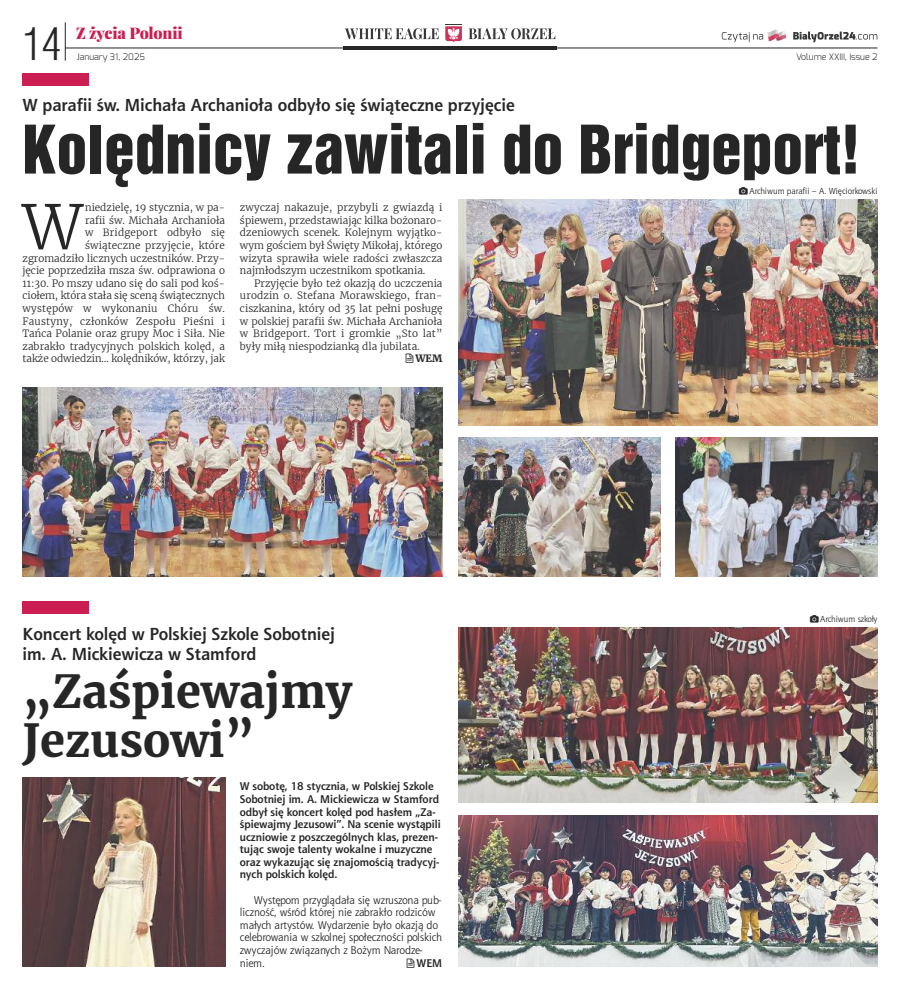
<style>
.page{position:relative;width:900px;height:990px;background:#fff}
.page>*{position:absolute;margin:0;border:0;box-sizing:border-box;transform-origin:0 0}
.t1{font:61.25px "Switzerland Inserat";color:#272627}
.t2{font:300 60.75px "Merriweather";color:#272627}
.t3{font:700 45px/48.8px "Merriweather";color:#272627}
.t4{font:300 43.62px "Switzerland Cond";color:#272627}
.t5{font:700 17.5px/20px "Aerton EFN";color:#272627}
.t6{font:900 15.62px "Playfair Display";letter-spacing:-.015em;color:#cc1e52}
.t7{font:700 11.25px/12.6px "Aerton EFN";color:#272627}
.t8{font:11.25px/12.6px "Aerton EFN";color:#272627}
.t9{font:300 10px/12.6px "Merriweather";color:#272627;text-align:justify}
.t10{font:700 10px "Merriweather";color:#272627}
.t11{font:300 9px "Exo";color:#272627}
.t12{font:8.75px "Aerton EFN";color:#272627}
</style>
<div class="page">
<div style="left:22px;top:73px;width:67px;height:12px;background:#cc1e52"></div>
<hr style="left:343px;top:47px;width:214px;height:3px;background:#272627">
<hr style="left:65px;top:48px;width:813px;height:1px;background:#272627">
<hr style="left:65px;top:22px;width:1px;height:39px;background:#272627">
<svg style="left:722px;top:30px;width:64px;height:12px"></svg>
<svg style="left:793px;top:32px;width:84px;height:10px"></svg>
<svg style="left:345px;top:28px;width:94px;height:11px"></svg>
<svg style="left:469px;top:28px;width:86px;height:11px"></svg>
<svg style="left:445px;top:24px;width:17px;height:18px"></svg>
<div style="left:22px;top:602px;width:67px;height:12px;background:#cc1e52"></div>
<img style="left:458px;top:627px;width:419px;height:176px">
<img style="left:458px;top:816px;width:419px;height:150px">
<img style="left:22px;top:778px;width:203px;height:188px">
<img style="left:458px;top:199px;width:419px;height:226px">
<img style="left:23px;top:388px;width:419px;height:188px">
<img style="left:458px;top:438px;width:202px;height:138px">
<img style="left:676px;top:438px;width:202px;height:138px">
<h3 class="t4" style="left:22px;top:19px;width:40px">14</h3>
<h3 class="t6" style="left:76px;top:25px;width:108px">Z życia Polonii</h3>
<p class="t11" style="left:77px;top:51px;width:70px">January 31, 2025</p>
<p class="t11" style="left:796px;top:51px;width:83px">Volume XXIII, Issue 2</p>
<h3 class="t5" style="left:22px;top:96px;width:494px">W parafii św. Michała Archanioła odbyło się świąteczne przyjęcie</h3>
<h1 class="t1" style="left:22px;top:111px;width:840px">Kolędnicy zawitali do Bridgeport!</h1>
<p class="t12" style="left:749px;top:187px;width:130px">Archiwum parafii – A. Więciorkowski</p>
<p class="t9" style="left:22px;top:201px;width:204px;text-align:right">niedzielę, 19 stycznia, w pa-<br>rafii św. Michała Archanioła<br>w Bridgeport odbyło się<br>świąteczne przyjęcie, które zgromadziło licznych uczestników. Przy&shy;jęcie poprzedziła msza św. odprawiona o 11:30. Po mszy udano się do sali pod koś&shy;ciołem, która stała się sceną świątecznych występów w wykonaniu Chóru św.<br>Faustyny, członków Zespołu Pieśni i Tańca Polanie oraz grupy Moc i Siła. Nie zabrakło tradycyjnych polskich kolęd, a także odwiedzin… kolędników, którzy, jak</p>
<p class="t9" style="left:240px;top:201px;width:204px">zwyczaj nakazuje, przybyli z gwiazdą i śpiewem, przedstawiając kilka bożonaro&shy;dzeniowych scenek. Kolejnym wyjątko&shy;wym gościem był Święty Mikołaj, którego wizyta sprawiła wiele radości zwłaszcza najmłodszym uczestnikom spotkania.</p>
<h2 class="t2" style="left:22px;top:189px;width:62px">W</h2>
<p class="t9" style="left:240px;top:277px;width:204px;text-indent:14px">Przyjęcie było też okazją do uczczenia urodzin o. Stefana Morawskiego, fran&shy;ciszkanina, który od 35 lat pełni posługę w polskiej parafii św. Michała Archanioła w Bridgeport. Tort i gromkie „Sto lat” były miłą niespodzianką dla jubilata.</p>
<p class="t10" style="left:415px;top:353px;width:29px">Wem</p>
<h3 class="t5" style="left:22px;top:625px;width:314px">Koncert kolęd w Polskiej Szkole Sobotniej im. A. Mickiewicza w Stamford</h3>
<h3 class="t3" style="left:22px;top:668px;width:332px">„Zaśpiewajmy<br>Jezusowi”</h3>
<p class="t7" style="left:240px;top:781px;width:202px">W sobotę, 18 stycznia, w Polskiej Szkole Sobotniej im. A. Mickiewicza w Stamford odbył się koncert kolęd pod hasłem „Za&shy;śpiewajmy Jezusowi”. Na scenie wystąpili uczniowie z poszczególnych klas, prezen&shy;tując swoje talenty wokalne i muzyczne oraz wykazując się znajomością tradycyj&shy;nych polskich kolęd.</p>
<p class="t8" style="left:240px;top:894px;width:204px;text-indent:14px">Występom przyglądała się wzruszona pub&shy;liczność, wśród której nie zabrakło rodziców małych artystów. Wydarzenie było okazją do celebrowania w szkolnej społeczności polskich zwyczajów związanych z Bożym Narodze&shy;niem.</p>
<p class="t7" style="left:417px;top:957px;width:27px">WEM</p>
<p class="t12" style="left:820px;top:615px;width:59px">Archiwum szkoły</p>
</div>
